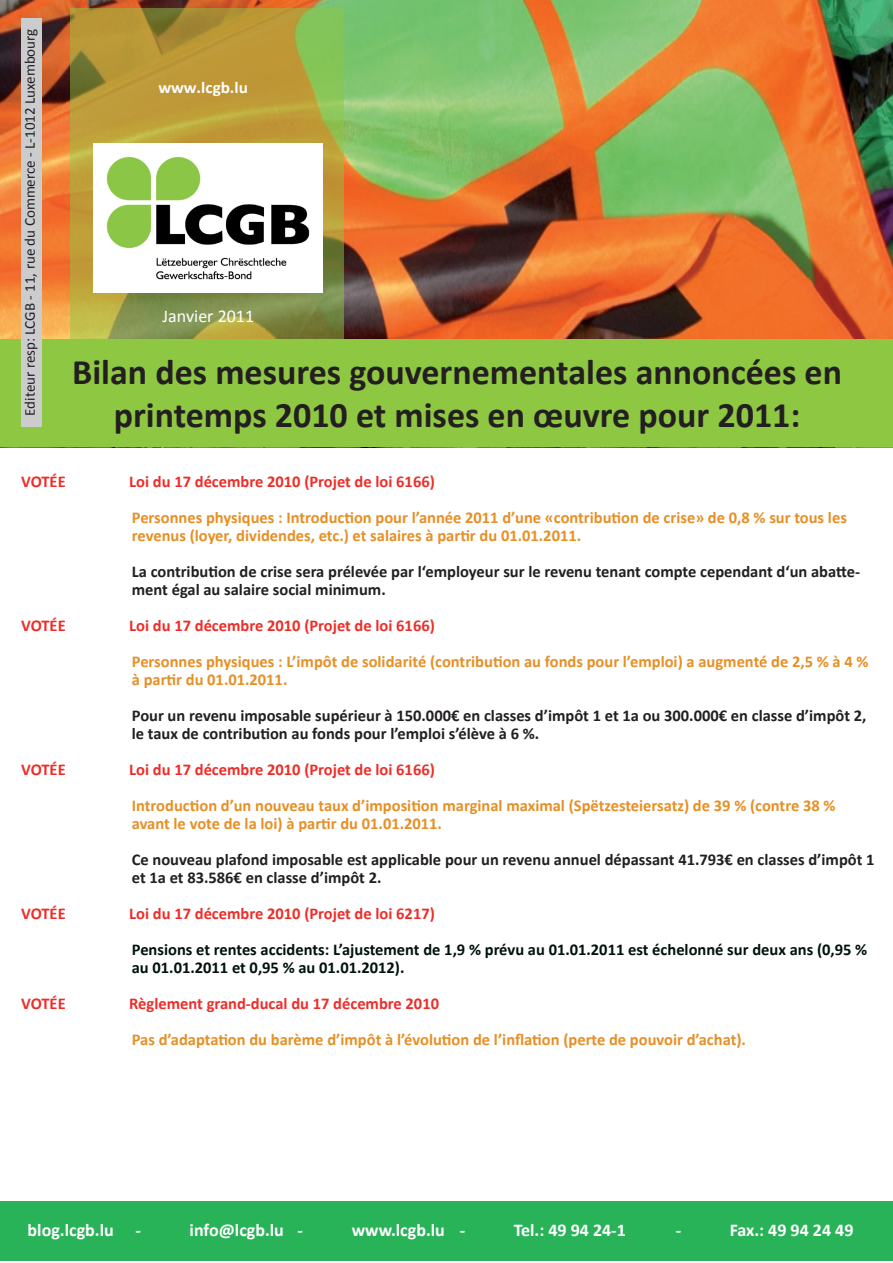
<style>
.page{position:relative;width:893px;height:1263px;background:#fff}
.page>*{position:absolute;margin:0;border:0;box-sizing:border-box;transform-origin:0 0}
.t1{font:700 36px/43.2px "Calibri";color:#231f20;text-align:center}
.t2{font:700 18px "Calibri";color:#fff}
.t3{font:18px "Calibri";color:#fff}
.t4{font:700 16.65px "Calibri";letter-spacing:.005em;color:#fff;scale:1.04 1}
.t5{font:700 16.5px/18px "Calibri";color:#e78f25}
.t6{font:700 16.5px/18px "Calibri";color:#231f20}
.t7{font:700 16.5px "Calibri";color:#ee2d28}
.t8{font:700 16.5px/18px "Calibri";color:#00120d}
.t9{font:700 16.5px "Calibri";color:#ee2d29}
.t10{font:15px "Calibri";color:#231f20}
</style>
<div class="page">
<div style="left:0;top:1201px;width:893px;height:60px;background:#29b359"></div>
<img style="left:0;top:0;width:893px;height:340px">
<div style="left:70px;top:9px;width:273px;height:435px;background:#8ec742;opacity:.5"></div>
<img style="left:94px;top:143px;width:228px;height:149px">
<div style="left:0;top:340px;width:893px;height:107px;background:#8ec742"></div>
<div style="left:21px;top:18px;width:21px;height:408px;background:#cbccce"></div>
<p class="t10" style="left:20px;top:416px;width:389px;rotate:-90deg">Editeur resp: LCGB - 11, rue du Commerce - L-1012 Luxembourg</p>
<p class="t4" style="left:158px;top:77px;width:88px">www.lcgb.lu</p>
<p class="t3" style="left:163px;top:304px;width:93px">Janvier 2011</p>
<h1 class="t1" style="left:72px;top:351px;width:771px">Bilan des mesures gouvernementales annoncées en printemps 2010 et mises en œuvre pour 2011:</h1>
<p class="t7" style="left:21px;top:470px;width:46px">VOTÉE</p>
<p class="t7" style="left:129px;top:470px;width:307px">Loi du 17 décembre 2010 (Projet de loi 6166)</p>
<p class="t5" style="left:132px;top:508px;width:717px">Personnes physiques : Introduction pour l’année 2011 d’une «contribution de crise» de 0,8 % sur tous les revenus (loyer, dividendes, etc.) et salaires à partir du 01.01.2011.</p>
<p class="t6" style="left:132px;top:562px;width:730px">La contribution de crise sera prélevée par l‘employeur sur le revenu tenant compte cependant d‘un abatte&shy;ment égal au salaire social minimum.</p>
<p class="t7" style="left:21px;top:614px;width:46px">VOTÉE</p>
<p class="t7" style="left:129px;top:614px;width:307px">Loi du 17 décembre 2010 (Projet de loi 6166)</p>
<p class="t5" style="left:132px;top:652px;width:738px">Personnes physiques : L’impôt de solidarité (contribution au fonds pour l’emploi) a augmenté de 2,5 % à 4 % à partir du 01.01.2011.</p>
<p class="t6" style="left:132px;top:706px;width:736px">Pour un revenu imposable supérieur à 150.000€ en classes d’impôt 1 et 1a ou 300.000€ en classe d’impôt 2, le taux de contribution au fonds pour l’emploi s’élève à 6 %.</p>
<p class="t7" style="left:21px;top:758px;width:46px">VOTÉE</p>
<p class="t7" style="left:129px;top:758px;width:307px">Loi du 17 décembre 2010 (Projet de loi 6166)</p>
<p class="t5" style="left:132px;top:796px;width:705px">Introduction d’un nouveau taux d’imposition marginal maximal (Spëtzesteiersatz) de 39 % (contre 38 % avant le vote de la loi) à partir du 01.01.2011.</p>
<p class="t6" style="left:132px;top:850px;width:744px">Ce nouveau plafond imposable est applicable pour un revenu annuel dépassant 41.793€ en classes d’impôt 1 et 1a et 83.586€ en classe d’impôt 2.</p>
<p class="t9" style="left:21px;top:902px;width:46px">VOTÉE</p>
<p class="t9" style="left:129px;top:902px;width:307px">Loi du 17 décembre 2010 (Projet de loi 6217)</p>
<p class="t8" style="left:132px;top:940px;width:737px">Pensions et rentes accidents: L’ajustement de 1,9 % prévu au 01.01.2011 est échelonné sur deux ans (0,95 % au 01.01.2011 et 0,95 % au 01.01.2012).</p>
<p class="t9" style="left:21px;top:992px;width:46px">VOTÉE</p>
<p class="t9" style="left:129px;top:992px;width:311px">Règlement grand-ducal du 17 décembre 2010</p>
<p class="t5" style="left:132px;top:1030px;width:616px">Pas d’adaptation du barème d’impôt à l’évolution de l’inflation (perte de pouvoir d’achat).</p>
<p class="t2" style="left:28px;top:1218px;width:115px">blog.lcgb.lu -</p>
<p class="t2" style="left:190px;top:1218px;width:115px">info@lcgb.lu -</p>
<p class="t2" style="left:352px;top:1218px;width:115px">www.lcgb.lu -</p>
<p class="t2" style="left:514px;top:1218px;width:114px">Tel.: 49 94 24-1</p>
<p class="t2" style="left:676px;top:1218px;width:7px">-</p>
<p class="t2" style="left:730px;top:1218px;width:125px">Fax.: 49 94 24 49</p>
</div>
